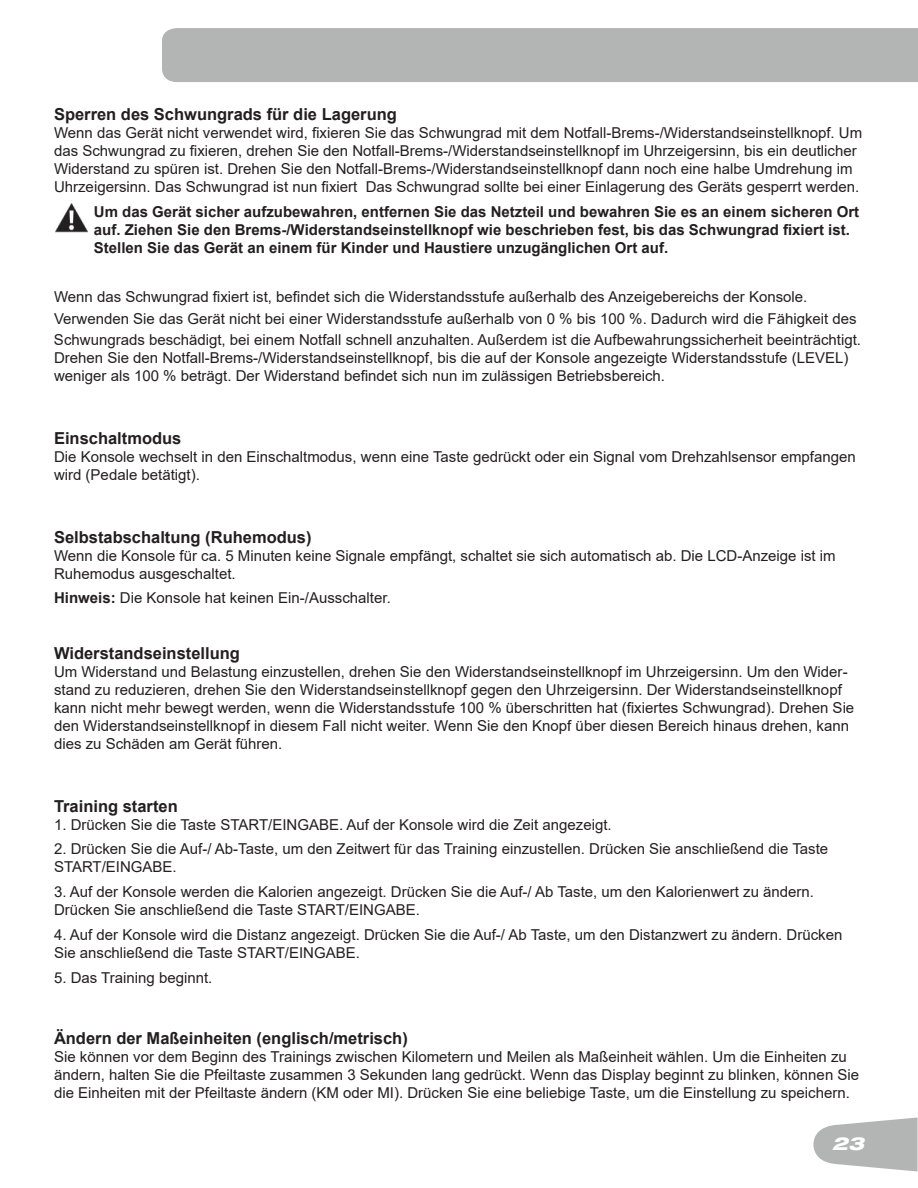
<style>
.page{position:relative;width:918px;height:1188px;background:#fff}
.page>*{position:absolute;margin:0;border:0;box-sizing:border-box;transform-origin:0 0}
.t1{font:italic 800 expanded 18px "Helvetica Neue";color:#fff}
.t2{font:700 16.5px "Arial";color:#231f20}
.t3{font:15px/18px "Arial";color:#231f20}
.t4{font:700 15px/18px "Arial";color:#231f20}
.s1{font-weight:700}
</style>
<div class="page">
<div style="left:162px;top:28px;width:756px;height:54px;background:#b3b4b4"></div>
<svg style="left:813px;top:1118px;width:105px;height:54px"></svg>
<img style="left:56px;top:204px;width:31px;height:29px">
<p class="t2" style="left:54px;top:103px;width:344px">Sperren des Schwungrads für die Lagerung</p>
<p class="t3" style="left:54px;top:124px;width:810px">Wenn das Gerät nicht verwendet wird, fixieren Sie das Schwungrad mit dem Notfall-Brems-/Widerstandseinstellknopf. Um das Schwungrad zu fixieren, drehen Sie den Notfall-Brems-/Widerstandseinstellknopf im Uhrzeigersinn, bis ein deutlicher Widerstand zu spüren ist. Drehen Sie den Notfall-Brems-/Widerstandseinstellknopf dann noch eine halbe Umdrehung im Uhrzeigersinn. Das Schwungrad ist nun fixiert Das Schwungrad sollte bei einer Einlagerung des Geräts gesperrt werden.</p>
<p class="t4" style="left:94px;top:203px;width:767px">Um das Gerät sicher aufzubewahren, entfernen Sie das Netzteil und bewahren Sie es an einem sicheren Ort auf. Ziehen Sie den Brems-/Widerstandseinstellknopf wie beschrieben fest, bis das Schwungrad fixiert ist.<br>Stellen Sie das Gerät an einem für Kinder und Haustiere unzugänglichen Ort auf.</p>
<p class="t3" style="left:54px;top:286px;width:809px;line-height:21.6px">Wenn das Schwungrad fixiert ist, befindet sich die Widerstandsstufe außerhalb des Anzeigebereichs der Konsole.<br>Verwenden Sie das Gerät nicht bei einer Widerstandsstufe außerhalb von 0 % bis 100 %. Dadurch wird die Fähigkeit des<br>Schwungrads beschädigt, bei einem Notfall schnell anzuhalten. Außerdem ist die Aufbewahrungssicherheit beeinträchtigt.</p>
<p class="t3" style="left:54px;top:349px;width:796px">Drehen Sie den Notfall-Brems-/Widerstandseinstellknopf, bis die auf der Konsole angezeigte Widerstandsstufe (LEVEL) weniger als 100 % beträgt. Der Widerstand befindet sich nun im zulässigen Betriebsbereich.</p>
<p class="t2" style="left:54px;top:427px;width:129px">Einschaltmodus</p>
<p class="t3" style="left:54px;top:448px;width:803px">Die Konsole wechselt in den Einschaltmodus, wenn eine Taste gedrückt oder ein Signal vom Drehzahlsensor empfangen wird (Pedale betätigt).</p>
<p class="t2" style="left:54px;top:525px;width:259px">Selbstabschaltung (Ruhemodus)</p>
<p class="t3" style="left:54px;top:546px;width:783px">Wenn die Konsole für ca. 5 Minuten keine Signale empfängt, schaltet sie sich automatisch ab. Die LCD-Anzeige ist im<br>Ruhemodus ausgeschaltet.</p>
<p class="t3" style="left:54px;top:589px;width:338px"><span class="s1">Hinweis:</span> Die Konsole hat keinen Ein-/Ausschalter.</p>
<p class="t2" style="left:54px;top:642px;width:187px">Widerstandseinstellung</p>
<p class="t3" style="left:54px;top:663px;width:802px">Um Widerstand und Belastung einzustellen, drehen Sie den Widerstandseinstellknopf im Uhrzeigersinn. Um den Wider&shy;stand zu reduzieren, drehen Sie den Widerstandseinstellknopf gegen den Uhrzeigersinn. Der Widerstandseinstellknopf kann nicht mehr bewegt werden, wenn die Widerstandsstufe 100 % überschritten hat (fixiertes Schwungrad). Drehen Sie den Widerstandseinstellknopf in diesem Fall nicht weiter. Wenn Sie den Knopf über diesen Bereich hinaus drehen, kann dies zu Schäden am Gerät führen.</p>
<p class="t2" style="left:54px;top:794px;width:125px">Training starten</p>
<p class="t3" style="left:54px;top:815px;width:559px">1. Drücken Sie die Taste START/EINGABE. Auf der Konsole wird die Zeit angezeigt.</p>
<p class="t3" style="left:54px;top:840px;width:776px">2. Drücken Sie die Auf-/ Ab-Taste, um den Zeitwert für das Training einzustellen. Drücken Sie anschließend die Taste<br>START/EINGABE.</p>
<p class="t3" style="left:54px;top:883px;width:762px">3. Auf der Konsole werden die Kalorien angezeigt. Drücken Sie die Auf-/ Ab Taste, um den Kalorienwert zu ändern.<br>Drücken Sie anschließend die Taste START/EINGABE.</p>
<p class="t3" style="left:54px;top:926px;width:790px">4. Auf der Konsole wird die Distanz angezeigt. Drücken Sie die Auf-/ Ab Taste, um den Distanzwert zu ändern. Drücken<br>Sie anschließend die Taste START/EINGABE.</p>
<p class="t3" style="left:54px;top:968px;width:160px">5. Das Training beginnt.</p>
<p class="t2" style="left:54px;top:1026px;width:355px">Ändern der Maßeinheiten (englisch/metrisch)</p>
<p class="t3" style="left:54px;top:1047px;width:807px">Sie können vor dem Beginn des Trainings zwischen Kilometern und Meilen als Maßeinheit wählen. Um die Einheiten zu ändern, halten Sie die Pfeiltaste zusammen 3 Sekunden lang gedrückt. Wenn das Display beginnt zu blinken, können Sie die Einheiten mit der Pfeiltaste ändern (KM oder MI). Drücken Sie eine beliebige Taste, um die Einstellung zu speichern.</p>
<p class="t1" style="left:832px;top:1132px;width:33px">23</p>
</div>
